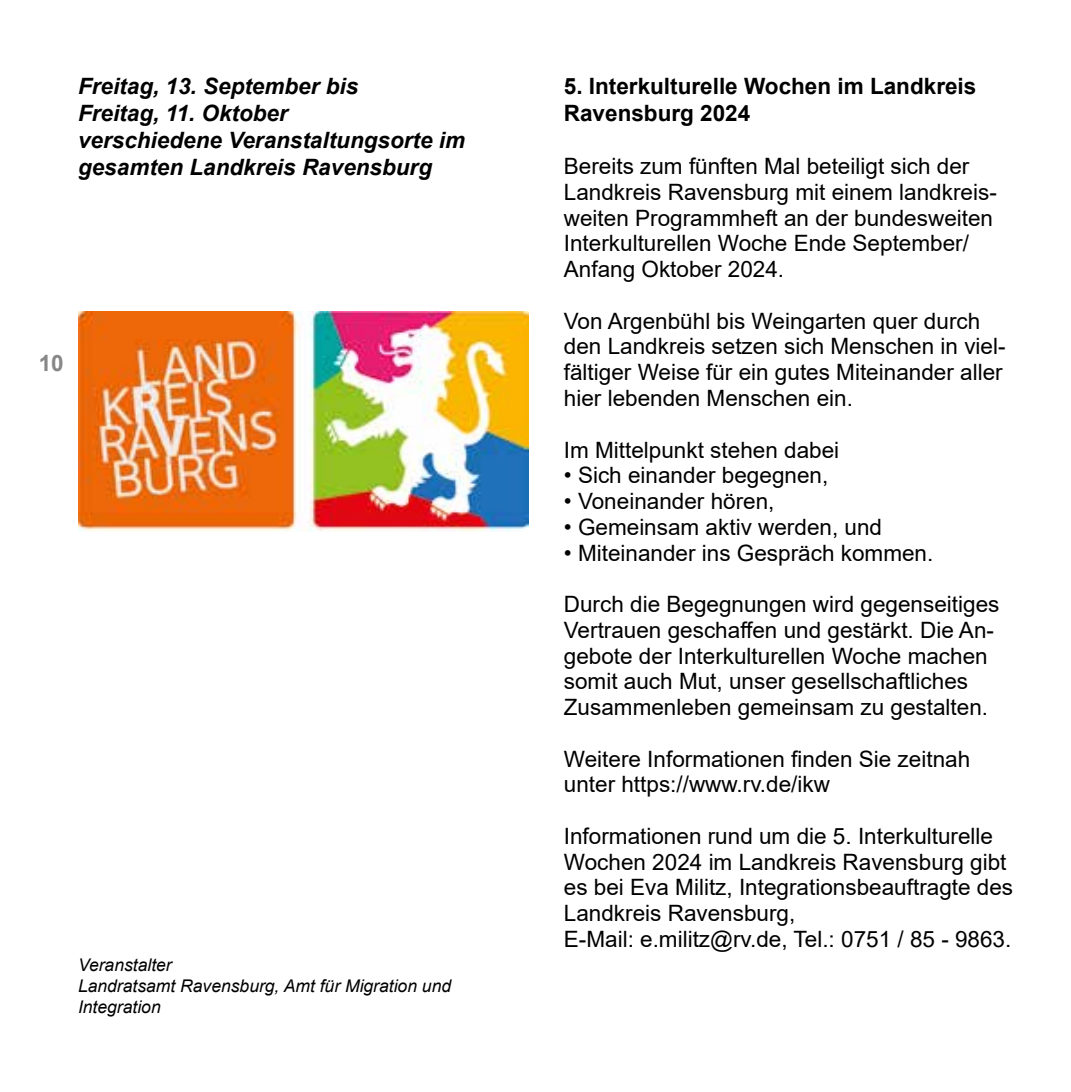
<style>
.page{position:relative;width:1071px;height:1092px;background:#fff}
.page>*{position:absolute;margin:0;border:0;box-sizing:border-box;transform-origin:0 0}
.t1{font:22.5px/25.8px "Arial";color:#000}
.t2{font:italic 700 22.5px/27px "Arial";color:#000}
.t3{font:700 22.5px/27px "Arial";color:#000}
.t4{font:700 22.5px "Arial";color:#878787}
.t5{font:italic 17.5px/21px "Arial";color:#000}
</style>
<div class="page">
<img style="left:78px;top:311px;width:450px;height:220px">
<p class="t2" style="left:78px;top:74px;width:388px">Freitag, 13. September bis<br>Freitag, 11. Oktober<br>verschiedene Veranstaltungsorte im gesamten Landkreis Ravensburg</p>
<p class="t4" style="left:39px;top:347px;width:27px">10</p>
<p class="t5" style="left:78px;top:954px;width:374px">Veranstalter<br>Landratsamt Ravensburg, Amt für Migration und<br>Integration</p>
<p class="t3" style="left:563px;top:73px;width:414px">5. Interkulturelle Wochen im Landkreis<br>Ravensburg 2024</p>
<p class="t1" style="left:563px;top:153px;width:434px">Bereits zum fünften Mal beteiligt sich der Landkreis Ravensburg mit einem landkreis&shy;weiten Programmheft an der bundesweiten Interkulturellen Woche Ende September/ Anfang Oktober 2024.</p>
<p class="t1" style="left:563px;top:308px;width:443px">Von Argenbühl bis Weingarten quer durch den Landkreis setzen sich Menschen in viel&shy;fältiger Weise für ein gutes Miteinander aller hier lebenden Menschen ein.</p>
<p class="t1" style="left:563px;top:436px;width:277px">Im Mittelpunkt stehen dabei</p>
<p class="t1" style="left:563px;top:462px;width:266px">• Sich einander begegnen,</p>
<p class="t1" style="left:563px;top:488px;width:212px">• Voneinander hören,</p>
<p class="t1" style="left:563px;top:514px;width:319px">• Gemeinsam aktiv werden, und</p>
<p class="t1" style="left:563px;top:539px;width:371px">• Miteinander ins Gespräch kommen.</p>
<p class="t1" style="left:563px;top:591px;width:437px">Durch die Begegnungen wird gegenseitiges Vertrauen geschaffen und gestärkt. Die An&shy;gebote der Interkulturellen Woche machen somit auch Mut, unser gesellschaftliches Zusammenleben gemeinsam zu gestalten.</p>
<p class="t1" style="left:563px;top:745px;width:408px">Weitere Informationen finden Sie zeitnah unter https://www.rv.de/ikw</p>
<p class="t1" style="left:563px;top:823px;width:450px">Informationen rund um die 5. Interkulturelle Wochen 2024 im Landkreis Ravensburg gibt es bei Eva Militz, Integrationsbeauftragte des Landkreis Ravensburg,<br>E-Mail: e.militz@rv.de, Tel.: 0751 / 85 - 9863.</p>
</div>
